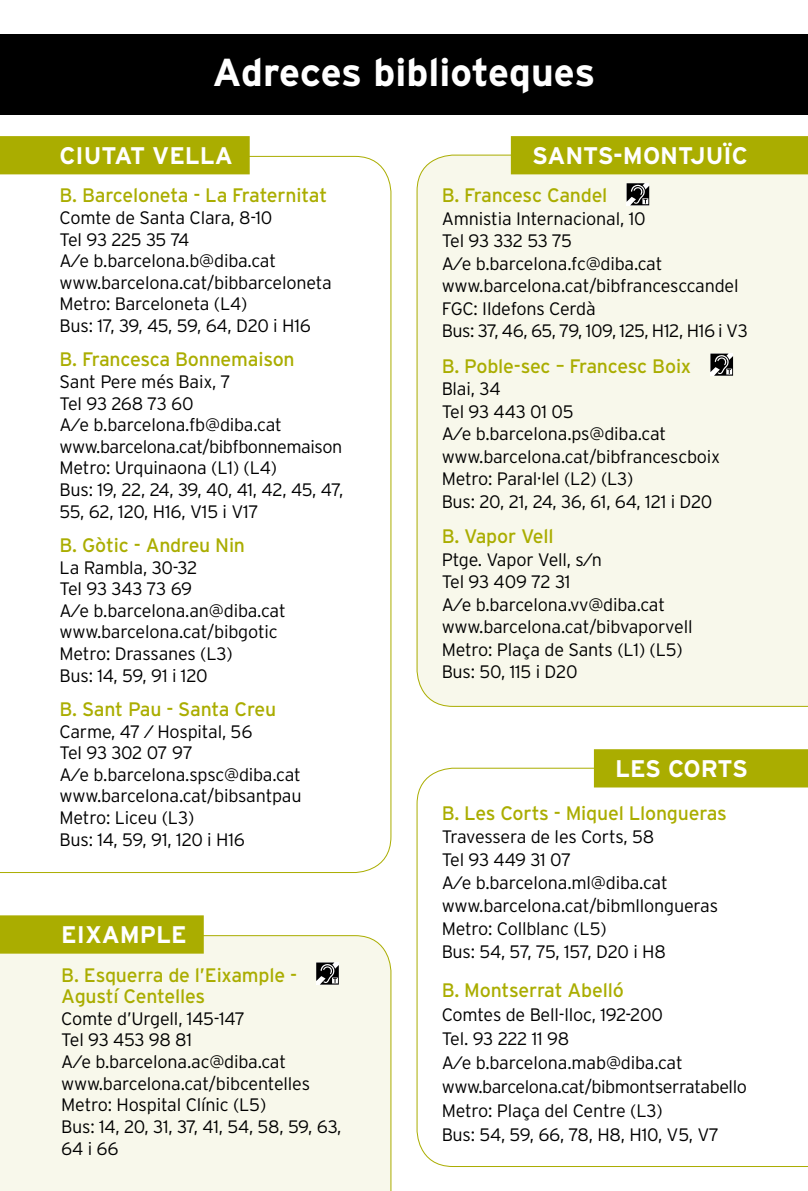
<style>
.page{position:relative;width:808px;height:1191px;background:#fff}
.page>*{position:absolute;margin:0;border:0;box-sizing:border-box;transform-origin:0 0}
.t1{font:700 39px "Interstate";color:#fff}
.t2{font:700 24px "Interstate";color:#fff}
.t3{font:19.5px/21.6px "Interstate";letter-spacing:-.01em;color:#aaad00}
.t4{font:300 18px/21.6px "Interstate";letter-spacing:-.01em;color:#000}
</style>
<div class="page">
<svg style="left:0;top:156px;width:391px;height:717px"></svg>
<div style="left:0;top:935px;width:391px;height:256px;background:#f8f8eb"></div>
<div style="left:0;top:34px;width:808px;height:81px;background:#000"></div>
<div style="left:0;top:136px;width:250px;height:38px;background:#aaad00"></div>
<div style="left:0;top:915px;width:204px;height:38px;background:#aaad00"></div>
<svg style="left:316px;top:962px;width:23px;height:22px"></svg>
<div style="left:416px;top:154px;width:392px;height:553px;background:#f8f8eb"></div>
<svg style="left:416px;top:767px;width:392px;height:400px"></svg>
<div style="left:511px;top:136px;width:297px;height:38px;background:#aaad00"></div>
<svg style="left:627px;top:183px;width:22px;height:22px"></svg>
<svg style="left:710px;top:353px;width:23px;height:23px"></svg>
<div style="left:594px;top:749px;width:214px;height:38px;background:#aaad00"></div>
<h1 class="t1" style="left:213px;top:50px;width:384px">Adreces biblioteques</h1>
<h2 class="t2" style="left:60px;top:142px;width:175px">CIUTAT VELLA</h2>
<p class="t3" style="left:60px;top:184px;width:269px">B. Barceloneta - La Fraternitat</p>
<p class="t4" style="left:60px;top:207px;width:274px">Comte de Santa Clara, 8-10<br>Tel 93 225 35 74<br>A⁄e b.barcelona.b@diba.cat www.barcelona.cat/bibbarceloneta<br>Metro: Barceloneta (L4)<br>Bus: 17, 39, 45, 59, 64, D20 i H16</p>
<p class="t3" style="left:60px;top:348px;width:237px">B. Francesca Bonnemaison</p>
<p class="t4" style="left:60px;top:371px;width:285px">Sant Pere més Baix, 7<br>Tel 93 268 73 60<br>A⁄e b.barcelona.fb@diba.cat www.barcelona.cat/bibfbonnemaison<br>Metro: Urquinaona (L1) (L4)<br>Bus: 19, 22, 24, 39, 40, 41, 42, 45, 47,<br>55, 62, 120, H16, V15 i V17</p>
<p class="t3" style="left:60px;top:534px;width:187px">B. Gòtic - Andreu Nin</p>
<p class="t4" style="left:60px;top:556px;width:228px">La Rambla, 30-32<br>Tel 93 343 73 69<br>A⁄e b.barcelona.an@diba.cat www.barcelona.cat/bibgotic<br>Metro: Drassanes (L3)<br>Bus: 14, 59, 91 i 120</p>
<p class="t3" style="left:60px;top:698px;width:218px">B. Sant Pau - Santa Creu</p>
<p class="t4" style="left:60px;top:720px;width:244px">Carme, 47 ⁄ Hospital, 56<br>Tel 93 302 07 97<br>A⁄e b.barcelona.spsc@diba.cat www.barcelona.cat/bibsantpau<br>Metro: Liceu (L3)<br>Bus: 14, 59, 91, 120 i H16</p>
<h2 class="t2" style="left:61px;top:921px;width:127px">EIXAMPLE</h2>
<p class="t3" style="left:61px;top:963px;width:235px">B. Esquerra de l’Eixample -<br>Agustí Centelles</p>
<p class="t4" style="left:61px;top:1007px;width:282px">Comte d’Urgell, 145-147<br>Tel 93 453 98 81<br>A⁄e b.barcelona.ac@diba.cat www.barcelona.cat/bibcentelles<br>Metro: Hospital Clínic (L5)<br>Bus: 14, 20, 31, 37, 41, 54, 58, 59, 63,<br>64 i 66</p>
<h2 class="t2" style="left:532px;top:142px;width:217px">SANTS-MONTJUÏC</h2>
<p class="t3" style="left:442px;top:184px;width:167px">B. Francesc Candel</p>
<p class="t4" style="left:442px;top:207px;width:308px;line-height:22.5px">Amnistia Internacional, 10<br>Tel 93 332 53 75<br>A⁄e b.barcelona.fc@diba.cat www.barcelona.cat/bibfrancesccandel<br>FGC: Ildefons Cerdà<br>Bus: 37, 46, 65, 79, 109, 125, H12, H16 i V3</p>
<p class="t3" style="left:442px;top:355px;width:251px">B. Poble-sec – Francesc Boix</p>
<p class="t4" style="left:442px;top:377px;width:280px;line-height:22.5px">Blai, 34<br>Tel 93 443 01 05<br>A⁄e b.barcelona.ps@diba.cat www.barcelona.cat/bibfrancescboix<br>Metro: Paral·lel (L2) (L3)<br>Bus: 20, 21, 24, 36, 61, 64, 121 i D20</p>
<p class="t3" style="left:442px;top:525px;width:114px">B. Vapor Vell</p>
<p class="t4" style="left:442px;top:548px;width:252px;line-height:22.5px">Ptge. Vapor Vell, s⁄n<br>Tel 93 409 72 31<br>A⁄e b.barcelona.vv@diba.cat www.barcelona.cat/bibvaporvell<br>Metro: Plaça de Sants (L1) (L5)<br>Bus: 50, 115 i D20</p>
<h2 class="t2" style="left:615px;top:755px;width:134px">LES CORTS</h2>
<p class="t3" style="left:442px;top:802px;width:287px">B. Les Corts - Miquel Llongueras</p>
<p class="t4" style="left:442px;top:824px;width:278px;line-height:23.1px">Travessera de les Corts, 58<br>Tel 93 449 31 07<br>A⁄e b.barcelona.ml@diba.cat www.barcelona.cat/bibmllongueras<br>Metro: Collblanc (L5)<br>Bus: 54, 57, 75, 157, D20 i H8</p>
<p class="t3" style="left:442px;top:979px;width:184px">B. Montserrat Abelló</p>
<p class="t4" style="left:442px;top:1002px;width:307px;line-height:24px">Comtes de Bell-lloc, 192-200<br>Tel. 93 222 11 98<br>A⁄e b.barcelona.mab@diba.cat www.barcelona.cat/bibmontserratabello<br>Metro: Plaça del Centre (L3)<br>Bus: 54, 59, 66, 78, H8, H10, V5, V7</p>
</div>
